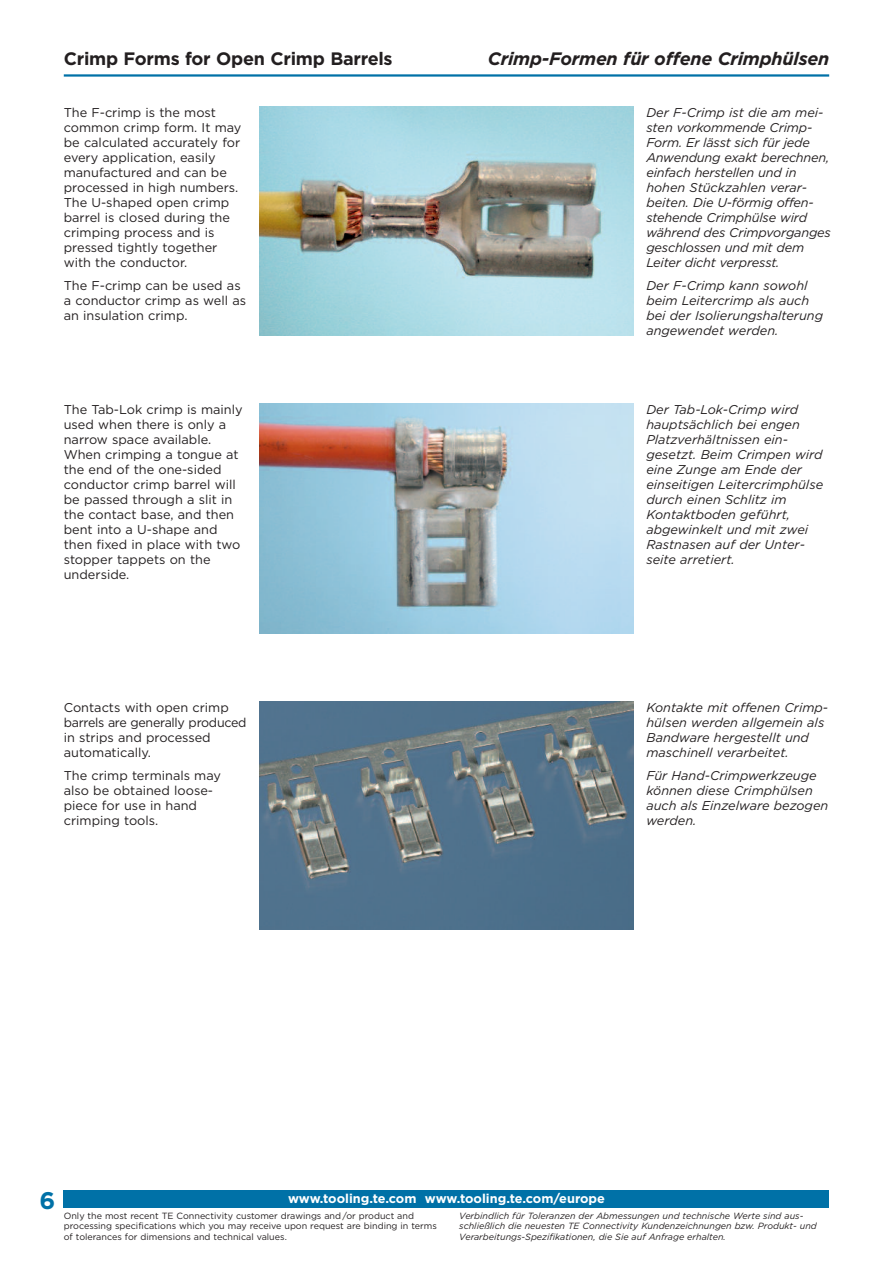
<style>
.page{position:relative;width:893px;height:1263px;background:#fff}
.page>*{position:absolute;margin:0;border:0;box-sizing:border-box;transform-origin:0 0}
.t1{font:700 24px "Gotham";color:#0071a7}
.t2{font:italic 700 18px "Gotham";letter-spacing:-.015em;color:#231f20}
.t3{font:700 18px "Gotham";letter-spacing:-.015em;color:#231f20}
.t4{font:italic 12.75px/15px "Gotham";color:#231f20}
.t5{font:12.75px/15px "Gotham";color:#231f20}
.t6{font:700 12.75px "Gotham";color:#fff}
.t7{font:italic 9px/10.5px "Gotham";color:#231f20}
.t8{font:9px/10.5px "Gotham";color:#231f20}
</style>
<div class="page">
<img style="left:259px;top:106px;width:375px;height:230px">
<img style="left:259px;top:404px;width:375px;height:230px">
<img style="left:259px;top:702px;width:375px;height:227px">
<hr style="left:64px;top:74px;width:765px;height:3px;background:#0071a7">
<div style="left:64px;top:1190px;width:765px;height:17px;background:#0071a7"></div>
<h2 class="t3" style="left:64px;top:53px;width:330px">Crimp Forms for Open Crimp Barrels</h2>
<h2 class="t2" style="left:488px;top:53px;width:343px">Crimp-Formen für offene Crimphülsen</h2>
<p class="t5" style="left:64px;top:106px;width:179px">The F-crimp is the most common crimp form. It may be calculated accurately for every application, easily manufactured and can be processed in high numbers.<br>The U-shaped open crimp barrel is closed during the crimping process and is pressed tightly together with the conductor.</p>
<p class="t5" style="left:64px;top:279px;width:184px">The F-crimp can be used as a conductor crimp as well as an insulation crimp.</p>
<p class="t4" style="left:646px;top:106px;width:186px">Der F-Crimp ist die am mei&shy;sten vorkommende Crimp-<br>Form. Er lässt sich für jede<br>Anwendung exakt berechnen, einfach herstellen und in hohen Stückzahlen verar&shy;beiten. Die U-förmig offen&shy;stehende Crimphülse wird während des Crimpvorganges geschlossen und mit dem<br>Leiter dicht verpresst.</p>
<p class="t4" style="left:646px;top:279px;width:178px">Der F-Crimp kann sowohl beim Leitercrimp als auch bei der Isolierungshalterung angewendet werden.</p>
<p class="t5" style="left:64px;top:403px;width:180px">The Tab-Lok crimp is mainly used when there is only a narrow space available.<br>When crimping a tongue at the end of the one-sided conductor crimp barrel will be passed through a slit in the contact base, and then bent into a U-shape and then fixed in place with two stopper tappets on the underside.</p>
<p class="t5" style="left:64px;top:701px;width:184px">Contacts with open crimp barrels are generally produced in strips and processed automatically.</p>
<p class="t5" style="left:64px;top:769px;width:159px">The crimp terminals may also be obtained loose&shy;piece for use in hand crimping tools.</p>
<p class="t4" style="left:646px;top:403px;width:178px">Der Tab-Lok-Crimp wird hauptsächlich bei engen<br>Platzverhältnissen ein&shy;gesetzt. Beim Crimpen wird eine Zunge am Ende der einseitigen Leitercrimphülse durch einen Schlitz im<br>Kontaktboden geführt, abgewinkelt und mit zwei<br>Rastnasen auf der Unter&shy;seite arretiert.</p>
<p class="t4" style="left:646px;top:701px;width:183px">Kontakte mit offenen Crimp&shy;hülsen werden allgemein als<br>Bandware hergestellt und maschinell verarbeitet.</p>
<p class="t4" style="left:646px;top:769px;width:183px">Für Hand-Crimpwerkzeuge können diese Crimphülsen auch als Einzelware bezogen werden.</p>
<h1 class="t1" style="left:39px;top:1192px;width:17px">6</h1>
<p class="t6" style="left:288px;top:1194px;width:319px">www.tooling.te.com www.tooling.te.com/europe</p>
<p class="t8" style="left:64px;top:1211px;width:375px">Only the most recent TE Connectivity customer drawings and/or product and processing specifications which you may receive upon request are binding in terms of tolerances for dimensions and technical values.</p>
<p class="t7" style="left:459px;top:1211px;width:359px">Verbindlich für Toleranzen der Abmessungen und technische Werte sind aus&shy;schließlich die neuesten TE Connectivity Kundenzeichnungen bzw. Produkt- und<br>Verarbeitungs-Spezifikationen, die Sie auf Anfrage erhalten.</p>
</div>
